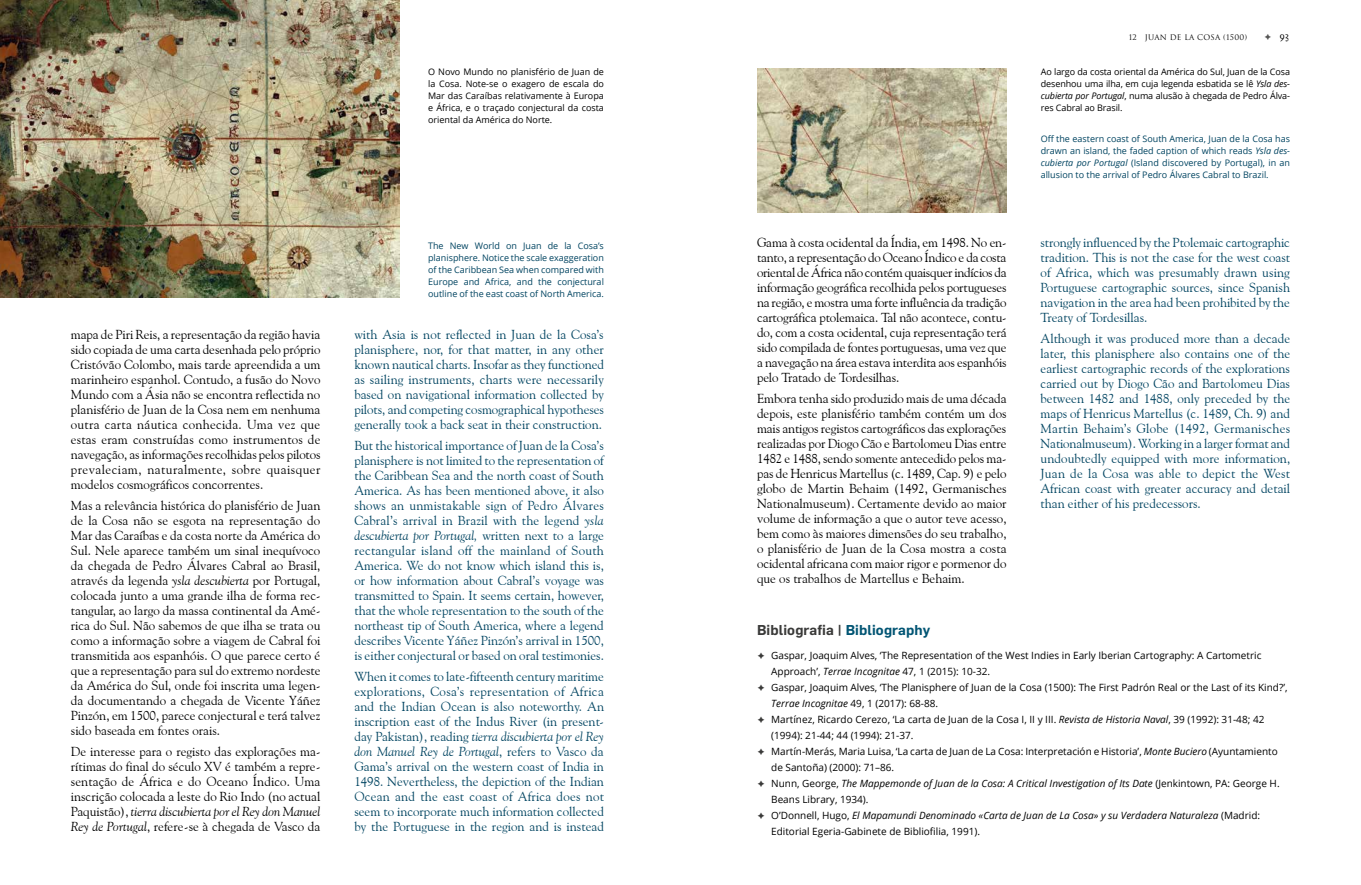
<style>
.page{position:relative;width:1361px;height:885px;background:#fff}
.page>*{position:absolute;margin:0;border:0;box-sizing:border-box;transform-origin:0 0}
.t1{font:600 14px "Flama";letter-spacing:.01em;color:#3a3a39}
.t2{font:13px/15px "Goudy Old Style BT";color:#000;text-align:justify}
.t3{font:13px/15px "Goudy Old Style BT";color:#004461;text-align:justify}
.t4{font:10px/16px "Open Sans";color:#000}
.t5{font:italic 10px/16px "Open Sans";color:#000}
.t6{font:9px/12px "Open Sans";color:#004461;text-align:justify}
.t7{font:9px/12px "Open Sans";letter-spacing:-.005em;color:#000;text-align:justify}
.t8{font:9px "Garamond AMPC";color:#000}
.t9{font:7.5px "Trajan";letter-spacing:.03em;color:#000}
.s1{font-style:italic}
.s2{color:#565655}
.s3{color:#005473}
.s4{color:#3a3a39}
.s5{font-style:normal}
</style>
<div class="page">
<img style="left:0;top:0;width:399px;height:297px">
<img style="left:757px;top:69px;width:249px;height:143px">
<p class="t7" style="left:428px;top:65px;width:177px">O Novo Mundo no planisfério de Juan de la Cosa. Note-se o exagero de escala do Mar das Caraíbas relativamente à Europa e África, e o traçado conjectural da costa oriental da América do Norte.</p>
<p class="t2" style="left:71px;top:326px;width:251px">mapa de Piri Reis, a representação da região havia sido copiada de uma carta desenhada pelo próprio Cristóvão Colombo, mais tarde apreendida a um marinheiro espanhol. Contudo, a fusão do Novo Mundo com a Ásia não se encontra reflectida no planisfério de Juan de la Cosa nem em nenhuma outra carta náutica conhecida. Uma vez que estas eram construídas como instrumentos de navegação, as informações recolhidas pelos pilotos prevaleciam, naturalmente, sobre quaisquer modelos cosmográficos concorrentes.</p>
<p class="t2" style="left:71px;top:497px;width:251px">Mas a relevância histórica do planisfério de Juan de la Cosa não se esgota na representação do Mar das Caraíbas e da costa norte da América do Sul. Nele aparece também um sinal inequívoco da chegada de Pedro Álvares Cabral ao Brasil, através da legenda <span class="s1">ysla descubierta</span> por Portugal, colocada junto a uma grande ilha de forma rec&shy;tangular, ao largo da massa continental da Amé&shy;rica do Sul. Não sabemos de que ilha se trata ou como a informação sobre a viagem de Cabral foi transmitida aos espanhóis. O que parece certo é que a representação para sul do extremo nordeste da América do Sul, onde foi inscrita uma legen&shy;da documentando a chegada de Vicente Yáñez Pinzón, em 1500, parece conjectural e terá talvez sido baseada em fontes orais.</p>
<p class="t2" style="left:71px;top:743px;width:251px">De interesse para o registo das explorações ma&shy;rítimas do final do século XV é também a repre&shy;sentação de África e do Oceano Índico. Uma inscrição colocada a leste do Rio Indo (no actual Paquistão), <span class="s1">tierra discubierta por el Rey don Manuel Rey de Portugal</span>, refere-se à chegada de Vasco da</p>
<p class="t6" style="left:428px;top:240px;width:177px">The New World on Juan de la Cosa’s planisphere. Notice the scale exaggeration of the Caribbean Sea when compared with Europe and Africa, and the conjectural outline of the east coast of North America.</p>
<p class="t3" style="left:354px;top:327px;width:251px">with Asia is not reflected in Juan de la Cosa’s planisphere, nor, for that matter, in any other known nautical charts. Insofar as they functioned as sailing instruments, charts were necessarily based on navigational information collected by pilots, and competing cosmographical hypotheses generally took a back seat in their construction.</p>
<p class="t3" style="left:354px;top:437px;width:251px">But the historical importance of Juan de la Cosa’s planisphere is not limited to the representation of the Caribbean Sea and the north coast of South America. As has been mentioned above, it also shows an unmistakable sign of Pedro Álvares Cabral’s arrival in Brazil with the legend <span class="s1">ysla descubierta por Portugal,</span> written next to a large rectangular island off the mainland of South America. We do not know which island this is, or how information about Cabral’s voyage was transmitted to Spain. It seems certain, however, that the whole representation to the south of the northeast tip of South America, where a legend describes Vicente Yáñez Pinzón’s arrival in 1500, is either conjectural or based on oral testimonies.</p>
<p class="t3" style="left:354px;top:668px;width:251px">When it comes to late-fifteenth century maritime explorations, Cosa’s representation of Africa and the Indian Ocean is also noteworthy. An inscription east of the Indus River (in present&shy;day Pakistan), reading <span class="s1">tierra discubierta por el Rey don Manuel Rey de Portugal</span>, refers to Vasco da Gama’s arrival on the western coast of India in 1498. Nevertheless, the depiction of the Indian Ocean and the east coast of Africa does not seem to incorporate much information collected by the Portuguese in the region and is instead</p>
<p class="t9" style="left:1128px;top:32px;width:120px">12 JUAN DE LA COSA (1500)</p>
<p class="t8" style="left:1264px;top:31px;width:28px"><span class="s2">➔</span> 93</p>
<p class="t2" style="left:757px;top:234px;width:251px">Gama à costa ocidental da Índia, em 1498. No en&shy;tanto, a representação do Oceano Índico e da costa oriental de África não contém quaisquer indícios da informação geográfica recolhida pelos portugueses na região, e mostra uma forte influência da tradição cartográfica ptolemaica. Tal não acontece, contu&shy;do, com a costa ocidental, cuja representação terá sido compilada de fontes portuguesas, uma vez que a navegação na área estava interdita aos espanhóis pelo Tratado de Tordesilhas.</p>
<p class="t2" style="left:757px;top:390px;width:251px">Embora tenha sido produzido mais de uma década depois, este planisfério também contém um dos mais antigos registos cartográficos das explorações realizadas por Diogo Cão e Bartolomeu Dias entre 1482 e 1488, sendo somente antecedido pelos ma&shy;pas de Henricus Martellus (c. 1489, Cap. 9) e pelo globo de Martin Behaim (1492, Germanisches Nationalmuseum). Certamente devido ao maior volume de informação a que o autor teve acesso, bem como às maiores dimensões do seu trabalho, o planisfério de Juan de la Cosa mostra a costa ocidental africana com maior rigor e pormenor do que os trabalhos de Martellus e Behaim.</p>
<p class="t7" style="left:1041px;top:65px;width:251px">Ao largo da costa oriental da América do Sul, Juan de la Cosa desenhou uma ilha, em cuja legenda esbatida se lê <span class="s1">Ysla des&shy;cubierta por Portugal</span>, numa alusão à chegada de Pedro Álva&shy;res Cabral ao Brasil.</p>
<p class="t6" style="left:1040px;top:133px;width:251px">Off the eastern coast of South America, Juan de la Cosa has drawn an island, the faded caption of which reads <span class="s1">Ysla des&shy;cubierta por Portugal</span> (Island discovered by Portugal), in an allusion to the arrival of Pedro Álvares Cabral to Brazil.</p>
<p class="t3" style="left:1040px;top:235px;width:251px">strongly influenced by the Ptolemaic cartographic tradition. This is not the case for the west coast of Africa, which was presumably drawn using Portuguese cartographic sources, since Spanish navigation in the area had been prohibited by the Treaty of Tordesillas.</p>
<p class="t3" style="left:1040px;top:330px;width:251px">Although it was produced more than a decade later, this planisphere also contains one of the earliest cartographic records of the explorations carried out by Diogo Cão and Bartolomeu Dias between 1482 and 1488, only preceded by the maps of Henricus Martellus (c. 1489, Ch. 9) and Martin Behaim’s Globe (1492, Germanisches Nationalmuseum). Working in a larger format and undoubtedly equipped with more information, Juan de la Cosa was able to depict the West African coast with greater accuracy and detail than either of his predecessors.</p>
<p class="t1" style="left:757px;top:619px;width:175px">Bibliografia | <span class="s3">Bibliography</span></p>
<p class="t4" style="left:771px;top:647px;width:492px;text-indent:-14px"><span class="s4">➔</span> Gaspar, Joaquim Alves, ‘The Representation of the West Indies in Early Iberian Cartography: A Cartometric<br>Approach’, <span class="s1">Terrae Incognitae</span> 47, 1 (2015): 10-32.</p>
<p class="t4" style="left:771px;top:679px;width:518px;text-indent:-14px"><span class="s4">➔</span> Gaspar, Joaquim Alves, ‘The Planisphere of Juan de la Cosa (1500): The First Padrón Real or the Last of its Kind?’,<br><span class="s1">Terrae Incognitae</span> 49, 1 (2017): 68-88.</p>
<p class="t4" style="left:771px;top:711px;width:495px;text-indent:-14px"><span class="s4">➔</span> Martínez, Ricardo Cerezo, ‘La carta de Juan de la Cosa I, II y III. <span class="s1">Revista de Historia Naval</span>, 39 (1992): 31-48; 42 (1994): 21-44; 44 (1994): 21-37.</p>
<p class="t4" style="left:771px;top:743px;width:508px;text-indent:-14px"><span class="s4">➔</span> Martín-Merás, Maria Luisa, ‘La carta de Juan de La Cosa: Interpretación e Historia’, <span class="s1">Monte Buciero</span> (Ayuntamiento de Santoña) (2000): 71–86.</p>
<p class="t5" style="left:771px;top:775px;width:510px;text-indent:-14px"><span class="s4">➔</span> <span class="s5">Nunn, George,</span> The Mappemonde of Juan de la Cosa: A Critical Investigation of Its Date <span class="s5">(Jenkintown, PA: George H.<br>Beans Library, 1934).</span></p>
<p class="t4" style="left:771px;top:807px;width:490px;text-indent:-14px"><span class="s4">➔</span> O’Donnell, Hugo, <span class="s1">El Mapamundi Denominado «Carta de Juan de La Cosa» y su Verdadera Naturaleza</span> (Madrid:<br>Editorial Egeria-Gabinete de Bibliofilia, 1991).</p>
</div>
